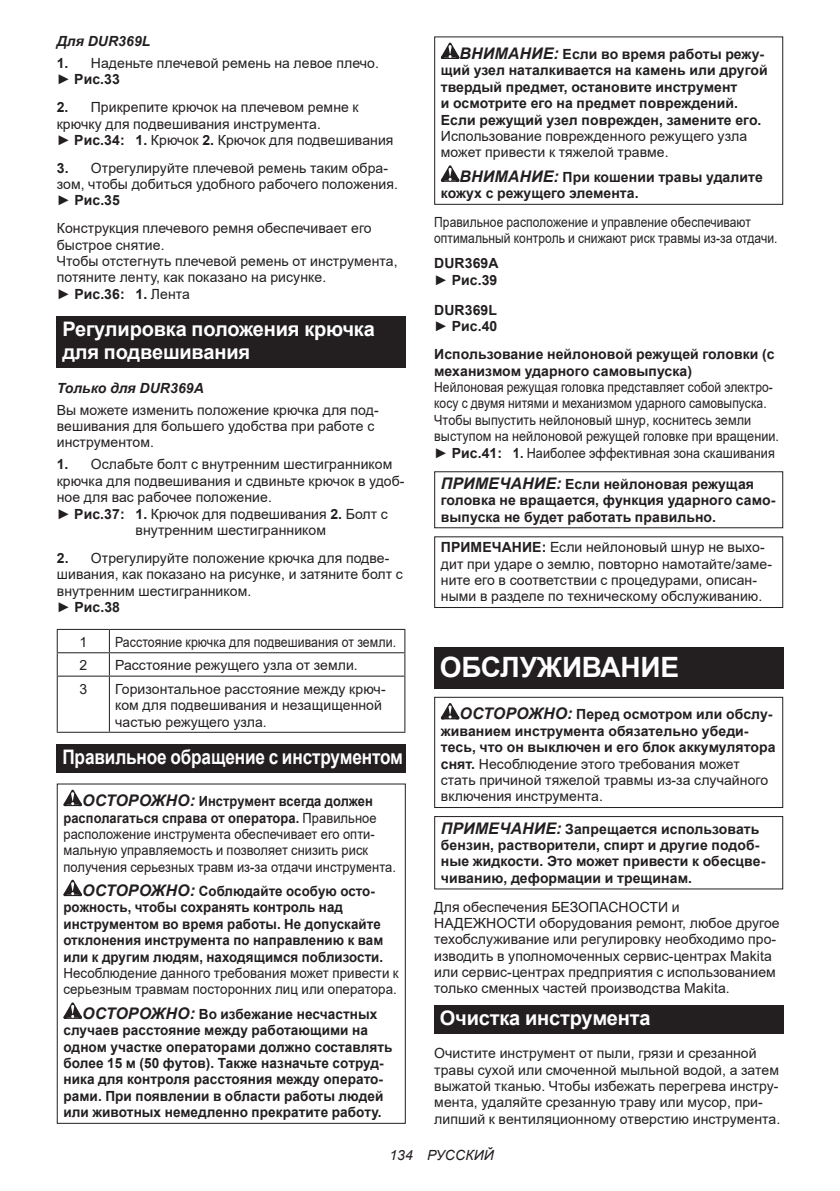
<style>
.page{position:relative;width:840px;height:1191px;background:#fff}
.page>*{position:absolute;margin:0;border:0;box-sizing:border-box;transform-origin:0 0}
.t1{font:700 28px "Arial";letter-spacing:-.01em;color:#fff}
.t2{font:700 20px/23.4px "Arial";letter-spacing:-.01em;color:#fff}
.t3{font:700 20px "Arial";letter-spacing:-.01em;color:#fff;scale:.86 1}
.t4{font:14px/16.4px "Arial";letter-spacing:.005em;color:#231f20}
.t5{font:700 14px/16.4px "Arial";letter-spacing:.005em;color:#231f20}
.t6{font:14px/16.4px "Arial";letter-spacing:.005em;color:#231f20;scale:.86 1}
.t7{font:14px/16.4px "Arial";letter-spacing:.005em;color:#231f20;scale:.92 1}
.t8{font:700 14px/16.4px "Arial";letter-spacing:.005em;color:#231f20;scale:.95 1}
.t9{font:14px/16.4px "Arial";letter-spacing:.005em;color:#231f20;scale:.95 1}
.t10{font:14px "Arial";letter-spacing:.005em;color:#231f20;scale:.88 1}
.t11{font:italic 700 14px "Arial";letter-spacing:.005em;color:#231f20}
.t12{font:italic 14px "Arial";letter-spacing:.005em;color:#231f20}
.s1{font-weight:700}
.s2{font-weight:700;font-style:italic;font-size:16px}
.s3{font-style:italic;font-size:16px}
.s4{font-weight:400}
</style>
<div class="page">
<div style="left:57px;top:316px;width:348px;height:52px;background:#231f20"></div>
<hr style="left:57px;top:629px;width:52px;height:1px;background:#231f20">
<hr style="left:109px;top:629px;width:296px;height:1px;background:#231f20">
<hr style="left:57px;top:652px;width:52px;height:1px;background:#231f20">
<svg style="left:57px;top:630px;width:1px;height:45px"></svg>
<hr style="left:109px;top:652px;width:296px;height:1px;background:#231f20">
<svg style="left:109px;top:630px;width:1px;height:45px"></svg>
<svg style="left:404px;top:630px;width:1px;height:45px"></svg>
<hr style="left:57px;top:675px;width:52px;height:1px;background:#231f20">
<hr style="left:57px;top:676px;width:1px;height:56px;background:#231f20">
<hr style="left:109px;top:675px;width:296px;height:1px;background:#231f20">
<hr style="left:109px;top:676px;width:1px;height:56px;background:#231f20">
<hr style="left:404px;top:676px;width:1px;height:56px;background:#231f20">
<hr style="left:57px;top:732px;width:52px;height:1px;background:#231f20">
<hr style="left:109px;top:732px;width:296px;height:1px;background:#231f20">
<div style="left:57px;top:744px;width:348px;height:28px;background:#231f20"></div>
<svg style="left:63px;top:789px;width:19px;height:17px"></svg>
<svg style="left:63px;top:879px;width:19px;height:17px"></svg>
<svg style="left:63px;top:1002px;width:19px;height:16px"></svg>
<svg style="left:440px;top:43px;width:19px;height:16px"></svg>
<svg style="left:440px;top:165px;width:19px;height:17px"></svg>
<div style="left:434px;top:36px;width:348px;height:169px;border:1px solid #231f20"></div>
<div style="left:434px;top:471px;width:348px;height:57px;border:1px solid #231f20"></div>
<div style="left:434px;top:536px;width:348px;height:72px;border:1px solid #231f20"></div>
<div style="left:434px;top:647px;width:348px;height:42px;background:#231f20"></div>
<svg style="left:440px;top:703px;width:19px;height:16px"></svg>
<div style="left:434px;top:697px;width:348px;height:111px;border:1px solid #231f20"></div>
<div style="left:434px;top:816px;width:348px;height:73px;border:1px solid #231f20"></div>
<div style="left:434px;top:1004px;width:348px;height:29px;background:#231f20"></div>
<p class="t11" style="left:57px;top:32px;width:95px">Для DUR369L</p>
<p class="t4" style="left:57px;top:55px;width:323px"><span class="s1">1.</span> Наденьте плечевой ремень на левое плечо. ► <span class="s1">Рис.33</span></p>
<p class="t4" style="left:57px;top:99px;width:338px"><span class="s1">2.</span> Прикрепите крючок на плечевом ремне к крючку для подвешивания инструмента.<br>► <span class="s1">Рис.34: 1.</span> Крючок <span class="s1">2.</span> Крючок для подвешивания</p>
<p class="t4" style="left:57px;top:159px;width:342px"><span class="s1">3.</span> Отрегулируйте плечевой ремень таким обра&shy;зом, чтобы добиться удобного рабочего положения. ► <span class="s1">Рис.35</span></p>
<p class="t4" style="left:57px;top:220px;width:342px">Конструкция плечевого ремня обеспечивает его быстрое снятие.<br>Чтобы отстегнуть плечевой ремень от инструмента, потяните ленту, как показано на рисунке.<br>► <span class="s1">Рис.36: 1.</span> Лента</p>
<h2 class="t2" style="left:62px;top:317px;width:314px">Регулировка положения крючка для подвешивания</h2>
<p class="t11" style="left:57px;top:378px;width:149px">Только для DUR369A</p>
<p class="t4" style="left:57px;top:401px;width:323px">Вы можете изменить положение крючка для под&shy;вешивания для большего удобства при работе с инструментом.</p>
<p class="t4" style="left:57px;top:456px;width:337px"><span class="s1">1.</span> Ослабьте болт с внутренним шестигранником</p>
<p class="t4" style="left:57px;top:472px;width:349px">крючка для подвешивания и сдвиньте крючок в удоб-</p>
<p class="t4" style="left:57px;top:489px;width:216px">ное для вас рабочее положение.</p>
<p class="t4" style="left:57px;top:505px;width:332px">► <span class="s1">Рис.37: 1.</span> Крючок для подвешивания <span class="s1">2.</span> Болт с</p>
<p class="t4" style="left:135px;top:522px;width:192px">внутренним шестигранником</p>
<p class="t4" style="left:57px;top:549px;width:347px"><span class="s1">2.</span> Отрегулируйте положение крючка для подве&shy;шивания, как показано на рисунке, и затяните болт с внутренним шестигранником.<br>► <span class="s1">Рис.38</span></p>
<p class="t4" style="left:79px;top:634px;width:9px">1</p>
<p class="t10" style="left:115px;top:632px;width:321px">Расстояние крючка для подвешивания от земли.</p>
<p class="t4" style="left:79px;top:657px;width:9px">2</p>
<p class="t4" style="left:115px;top:657px;width:244px">Расстояние режущего узла от земли.</p>
<p class="t4" style="left:79px;top:680px;width:9px">3</p>
<p class="t4" style="left:115px;top:680px;width:272px">Горизонтальное расстояние между крюч&shy;ком для подвешивания и незащищенной частью режущего узла.</p>
<h2 class="t3" style="left:62px;top:743px;width:397px">Правильное обращение с инструментом</h2>
<p class="t7" style="left:63px;top:793px;width:363px;text-indent:19px"><span class="s2">ОСТОРОЖНО:</span> <span class="s1">Инструмент всегда должен располагаться справа от оператора.</span> Правильное расположение инструмента обеспечивает его опти&shy;мальную управляемость и позволяет снизить риск получения серьезных травм из-за отдачи инструмента.</p>
<p class="t8" style="left:63px;top:883px;width:338px;text-indent:19px"><span class="s3">ОСТОРОЖНО:</span> Соблюдайте особую осто&shy;рожность, чтобы сохранять контроль над инструментом во время работы. Не допускайте отклонения инструмента по направлению к вам или к другим людям, находящимся поблизости.</p>
<p class="t9" style="left:63px;top:964px;width:354px">Несоблюдение данного требования может привести к серьезным травмам посторонних лиц или оператора.</p>
<p class="t5" style="left:63px;top:1006px;width:330px;text-indent:19px"><span class="s3">ОСТОРОЖНО:</span> Во избежание несчастных случаев расстояние между работающими на одном участке операторами должно составлять более 15 м (50 футов). Также назначьте сотруд&shy;ника для контроля расстояния между операто&shy;рами. При появлении в области работы людей или животных немедленно прекратите работу.</p>
<p class="t5" style="left:440px;top:46px;width:328px;text-indent:19px"><span class="s3">ВНИМАНИЕ:</span> Если во время работы режу&shy;щий узел наталкивается на камень или другой твердый предмет, остановите инструмент<br>и осмотрите его на предмет повреждений.<br>Если режущий узел поврежден, замените его.</p>
<p class="t4" style="left:440px;top:128px;width:307px">Использование поврежденного режущего узла может привести к тяжелой травме.</p>
<p class="t5" style="left:440px;top:169px;width:323px;text-indent:19px"><span class="s3">ВНИМАНИЕ:</span> При кошении травы удалите кожух с режущего элемента.</p>
<p class="t6" style="left:434px;top:214px;width:400px">Правильное расположение и управление обеспечивают оптимальный контроль и снижают риск травмы из-за отдачи.</p>
<p class="t5" style="left:434px;top:255px;width:66px">DUR369A <span class="s4">►</span> Рис.39</p>
<p class="t5" style="left:434px;top:302px;width:65px">DUR369L <span class="s4">►</span> Рис.40</p>
<p class="t5" style="left:434px;top:346px;width:342px">Использование нейлоновой режущей головки (с механизмом ударного самовыпуска)</p>
<p class="t6" style="left:434px;top:379px;width:402px">Нейлоновая режущая головка представляет собой электро&shy;косу с двумя нитями и механизмом ударного самовыпуска.<br>Чтобы выпустить нейлоновый шнур, коснитесь земли выступом на нейлоновой режущей головке при вращении. ► <span class="s1">Рис.41: 1.</span> Наиболее эффективная зона скашивания</p>
<p class="t5" style="left:440px;top:476px;width:336px"><span class="s3">ПРИМЕЧАНИЕ:</span> Если нейлоновая режущая головка не вращается, функция ударного само&shy;выпуска не будет работать правильно.</p>
<p class="t4" style="left:440px;top:539px;width:332px"><span class="s1">ПРИМЕЧАНИЕ:</span> Если нейлоновый шнур не выхо&shy;дит при ударе о землю, повторно намотайте/заме&shy;ните его в соответствии с процедурами, описан&shy;ными в разделе по техническому обслуживанию.</p>
<h1 class="t1" style="left:439px;top:648px;width:241px">ОБСЛУЖИВАНИЕ</h1>
<p class="t5" style="left:440px;top:706px;width:336px;text-indent:19px"><span class="s3">ОСТОРОЖНО:</span> Перед осмотром или обслу&shy;живанием инструмента обязательно убеди&shy;тесь, что он выключен и его блок аккумулятора снят. <span class="s4">Несоблюдение этого требования может стать причиной тяжелой травмы из-за случайного включения инструмента.</span></p>
<p class="t5" style="left:440px;top:820px;width:326px"><span class="s3">ПРИМЕЧАНИЕ:</span> Запрещается использовать бензин, растворители, спирт и другие подоб&shy;ные жидкости. Это может привести к обесцве&shy;чиванию, деформации и трещинам.</p>
<p class="t4" style="left:434px;top:898px;width:347px">Для обеспечения БЕЗОПАСНОСТИ и НАДЕЖНОСТИ оборудования ремонт, любое другое техобслуживание или регулировку необходимо про&shy;изводить в уполномоченных сервис-центрах Makita или сервис-центрах предприятия с использованием только сменных частей производства Makita.</p>
<h2 class="t2" style="left:439px;top:1006px;width:212px">Очистка инструмента</h2>
<p class="t4" style="left:434px;top:1045px;width:347px">Очистите инструмент от пыли, грязи и срезанной травы сухой или смоченной мыльной водой, а затем выжатой тканью. Чтобы избежать перегрева инстру&shy;мента, удаляйте срезанную траву или мусор, при&shy;липший к вентиляционному отверстию инструмента.</p>
<p class="t12" style="left:389px;top:1146px;width:106px">134 РУССКИЙ</p>
</div>
